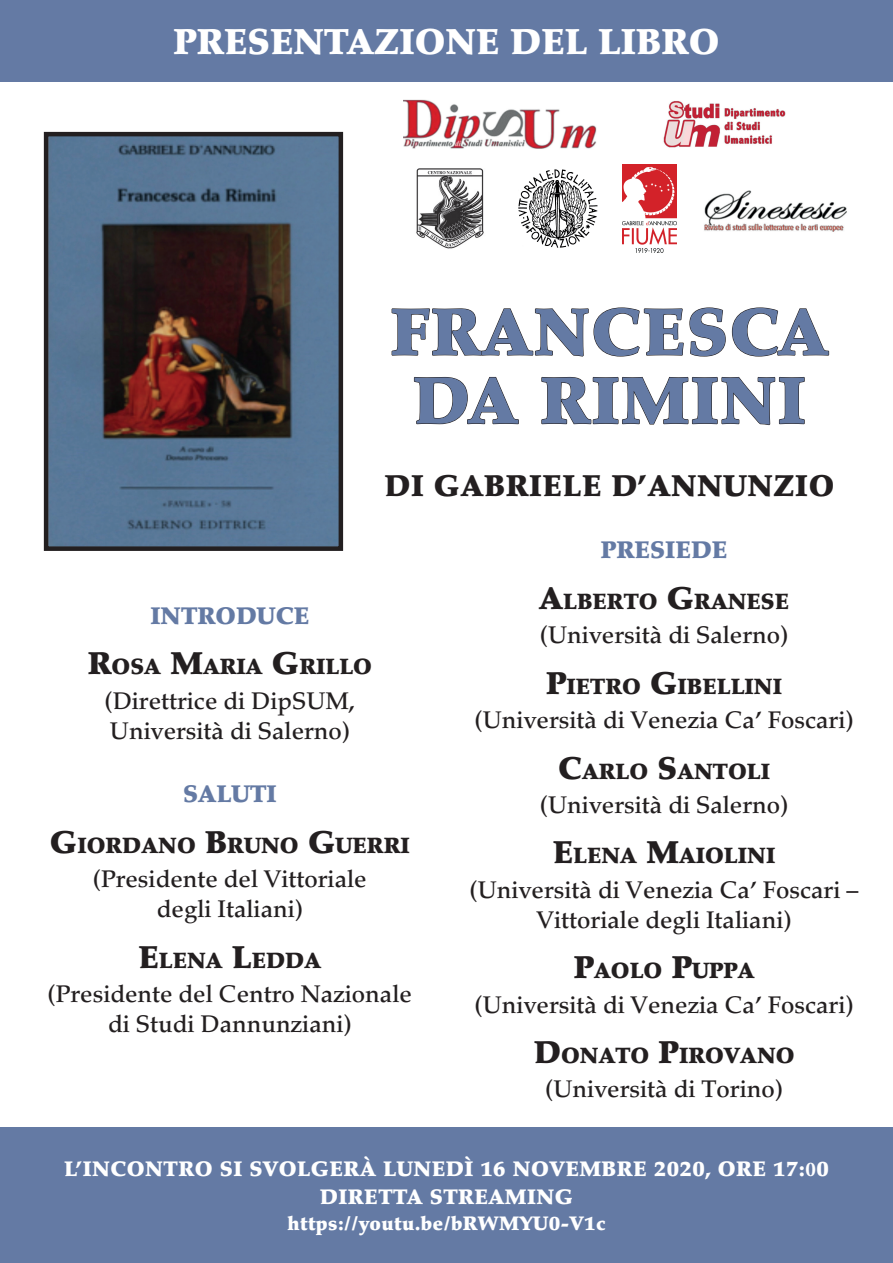
<style>
.page{position:relative;width:893px;height:1263px;background:#fff}
.page>*{position:absolute;margin:0;border:0;box-sizing:border-box;transform-origin:0 0}
.t1{font:900 66px/68.6px "Palatino";letter-spacing:.02em;color:#647aa4;text-align:center}
.t2{font:900 36px "Palatino";color:#fff}
.t3{font:900 30px "Palatino";letter-spacing:.02em;color:#231f20}
.t4{font:500 24px/30px "Palatino";color:#231f20;text-align:center}
.t5{font:900 24px "Palatino";color:#647aa4}
.t6{font:900 22.05px "Palatino";color:#231f20}
.t7{font:900 21px/28px "Palatino";letter-spacing:.02em;color:#fff;text-align:center}
.t8{font:900 19.5px "Palatino";letter-spacing:.02em;color:#fff}
.s1{font-size:31.5px}
.s2{font-family:"Minion Pro";font-weight:700}
</style>
<div class="page">
<div style="left:0;top:1127px;width:893px;height:136px;background:#647aa4"></div>
<div style="left:0;top:0;width:893px;height:81px;background:#647aa4"></div>
<svg style="left:391px;top:307px;width:439px;height:119px"></svg>
<img style="left:663px;top:101px;width:123px;height:47px">
<img style="left:49px;top:137px;width:289px;height:409px">
<div style="left:44px;top:132px;width:299px;height:419px;border:4px solid #231f20"></div>
<img style="left:404px;top:99px;width:193px;height:50px">
<img style="left:704px;top:190px;width:143px;height:42px">
<img style="left:416px;top:169px;width:68px;height:80px">
<img style="left:623px;top:165px;width:53px;height:87px">
<img style="left:518px;top:169px;width:80px;height:79px">
<h2 class="t2" style="left:173px;top:20px;width:547px">PRESENTAZIONE DEL LIBRO</h2>
<h1 class="t1" style="left:390px;top:298px;width:439px">FRANCESCA<br>DA RIMINI</h1>
<p class="t3" style="left:384px;top:468px;width:451px">DI GABRIELE D’ANNUNZIO</p>
<p class="t5" style="left:150px;top:601px;width:161px">INTRODUCE</p>
<p class="t6" style="left:88px;top:654px;width:286px"><span class="s1">R</span>OSA <span class="s1">M</span>ARIA <span class="s1">G</span>RILLO</p>
<p class="t4" style="left:105px;top:686px;width:252px;text-align:left">(Direttrice di DipSUM,<br>Università di Salerno)</p>
<p class="t5" style="left:183px;top:780px;width:95px">SALUTI</p>
<p class="t6" style="left:50px;top:832px;width:361px"><span class="s1">G</span>IORDANO <span class="s1">B</span>RUNO <span class="s1">G</span>UERRI</p>
<p class="t4" style="left:93px;top:864px;width:275px">(Presidente del Vittoriale degli Italiani)</p>
<p class="t6" style="left:139px;top:947px;width:184px"><span class="s1">E</span>LENA <span class="s1">L</span>EDDA</p>
<p class="t4" style="left:48px;top:979px;width:366px">(Presidente del Centro Nazionale di Studi Dannunziani)</p>
<p class="t5" style="left:601px;top:536px;width:128px">PRESIEDE</p>
<p class="t6" style="left:539px;top:588px;width:251px"><span class="s1">A</span>LBERTO <span class="s1">G</span>RANESE</p>
<p class="t4" style="left:540px;top:620px;width:249px">(Università di Salerno)</p>
<p class="t6" style="left:546px;top:673px;width:237px"><span class="s1">P</span>IETRO <span class="s1">G</span>IBELLINI</p>
<p class="t4" style="left:475px;top:705px;width:380px">(Università di Venezia Ca’ Foscari)</p>
<p class="t6" style="left:558px;top:758px;width:213px"><span class="s1">C</span>ARLO <span class="s1">S</span>ANTOLI</p>
<p class="t4" style="left:540px;top:790px;width:249px">(Università di Salerno)</p>
<p class="t6" style="left:553px;top:843px;width:224px"><span class="s1">E</span>LENA <span class="s1">M</span>AIOLINI</p>
<p class="t4" style="left:470px;top:875px;width:390px">(Università di Venezia Ca’ Foscari –<br>Vittoriale degli Italiani)</p>
<p class="t6" style="left:574px;top:957px;width:182px"><span class="s1">P</span>AOLO <span class="s1">P</span>UPPA</p>
<p class="t4" style="left:475px;top:990px;width:380px">(Università di Venezia Ca’ Foscari)</p>
<p class="t6" style="left:534px;top:1042px;width:262px"><span class="s1">D</span>ONATO <span class="s1">P</span>IROVANO</p>
<p class="t4" style="left:545px;top:1074px;width:239px">(Università di Torino)</p>
<p class="t7" style="left:64px;top:1155px;width:766px">L’INCONTRO SI SVOLGERÀ LUNEDÌ 16 NOVEMBRE 2020, ORE 17:<span class="s2">0</span>0<br>DIRETTA STREAMING</p>
<p class="t8" style="left:287px;top:1212px;width:320px">https://youtu.be/bRWMYU0-V1c</p>
</div>
